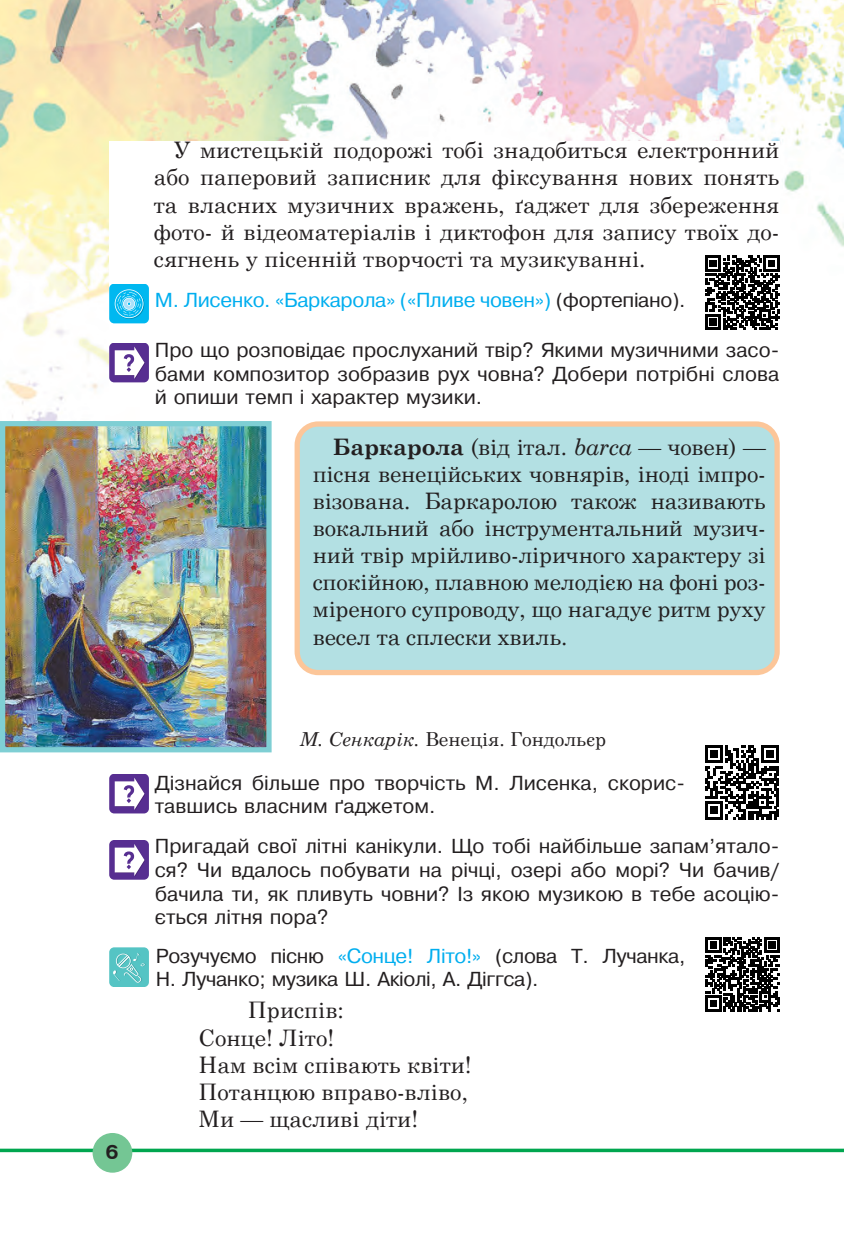
<style>
.page{position:relative;width:844px;height:1241px;background:#fff}
.page>*{position:absolute;margin:0;border:0;box-sizing:border-box;transform-origin:0 0}
.основа_2{font:22.75px/27.1px "Schoolbooknk BOHDAN";color:#231f20;text-align:justify}
.запитання{font:19.25px/23.6px "Ukrainian Pragmatica";color:#231f20;text-align:justify}
.слухання{font:19.25px/23.6px "Ukrainian Pragmatica";letter-spacing:-.02em;color:#231f20}
.слухання-2{font:19.25px "Ukrainian Pragmatica";letter-spacing:-.02em;color:#00aeef}
.підпис{font:19.25px "Schoolbooknk BOHDAN";color:#231f20}
.t1{font:700 19.25px "Ukrainian Pragmatica";color:#231f20}
.s1{color:#231f20}
.s2{font-weight:700}
.s3{font-style:italic}
.s4{color:#00aeef}
</style>
<div class="page">
<img style="left:0;top:0;width:843px;height:526px">
<div style="left:109px;top:141px;width:670px;height:266px;background:#fff"></div>
<svg style="left:109px;top:284px;width:40px;height:39px;background:#27c1f1"></svg>
<svg style="left:109px;top:343px;width:40px;height:39px"></svg>
<div style="left:297px;top:424px;width:480px;height:248px;background:#b3e0e3;border-radius:21px"></div>
<div style="left:294px;top:421px;width:485px;height:254px;border:5px solid #fcc699;border-radius:21px"></div>
<svg style="left:109px;top:774px;width:40px;height:39px"></svg>
<svg style="left:109px;top:840px;width:40px;height:39px"></svg>
<svg style="left:109px;top:947px;width:40px;height:39px;background:#67c8c8"></svg>
<img style="left:6px;top:427px;width:259px;height:319px">
<div style="left:0;top:421px;width:271px;height:331px;border:5px solid #7fcfd4"></div>
<svg style="left:705px;top:255px;width:74px;height:75px"></svg>
<svg style="left:705px;top:937px;width:74px;height:73px"></svg>
<svg style="left:705px;top:745px;width:74px;height:74px"></svg>
<hr style="left:0;top:1148px;width:843px;height:3px;background:#00a64f">
<div style="left:93px;top:1132px;width:39px;height:40px;background:#74c694;border-radius:50%"></div>
<p class="t1" style="left:105px;top:1140px;width:15px">6</p>
<p class="основа_2" style="left:154px;top:137px;width:627px;text-indent:20px">У мистецькій подорожі тобі знадобиться електронний або паперовий записник для фіксування нових понять та власних музичних вражень, ґаджет для збереження фото- й відеоматеріалів і диктофон для запису твоїх до&shy;сягнень у пісенній творчості та музикуванні.</p>
<p class="слухання-2" style="left:155px;top:289px;width:532px">М. Лисенко. «Баркарола» («Пливе човен») <span class="s1">(фортепіано).</span></p>
<p class="запитання" style="left:155px;top:338px;width:626px">Про що розповідає прослуханий твір? Якими музичними засо&shy;бами композитор зобразив рух човна? Добери потрібні слова й опиши темп і характер музики.</p>
<p class="основа_2" style="left:313px;top:433px;width:454px;text-indent:20px"><span class="s2">Баркарола</span> (від італ. <span class="s3">barca</span> — човен) — пісня венеційських човнярів, іноді імпро&shy;візована. Баркаролою також називають вокальний або інструментальний музич&shy;ний твір мрійливо-ліричного характеру зі спокійною, плавною мелодією на фоні роз&shy;міреного супроводу, що нагадує ритм руху весел та сплески хвиль.</p>
<p class="підпис" style="left:299px;top:726px;width:308px"><span class="s3">М. Сенкарік.</span> Венеція. Гондольєр</p>
<p class="запитання" style="left:155px;top:770px;width:531px">Дізнайся більше про творчість М. Лисенка, скорис&shy;тавшись власним ґаджетом.</p>
<p class="запитання" style="left:155px;top:834px;width:626px">Пригадай свої літні канікули. Що тобі найбільше запам’ятало&shy;ся? Чи вдалось побувати на річці, озері або морі? Чи бачив/ бачила ти, як пливуть човни? Із якою музикою в тебе асоцію&shy;ється літня пора?</p>
<p class="слухання" style="left:156px;top:943px;width:531px">Розучуємо пісню <span class="s4">«Сонце! Літо!»</span> (слова Т. Лучанка,<br>Н. Лучанко; музика Ш. Акіолі, А. Діггса).</p>
<p class="основа_2" style="left:248px;top:997px;width:97px">Приспів:</p>
<p class="основа_2" style="left:198px;top:1024px;width:137px">Сонце! Літо!</p>
<p class="основа_2" style="left:198px;top:1051px;width:274px">Нам всім співають квіти!</p>
<p class="основа_2" style="left:198px;top:1078px;width:271px">Потанцюю вправо-вліво,</p>
<p class="основа_2" style="left:198px;top:1105px;width:221px">Ми — щасливі діти!</p>
</div>
